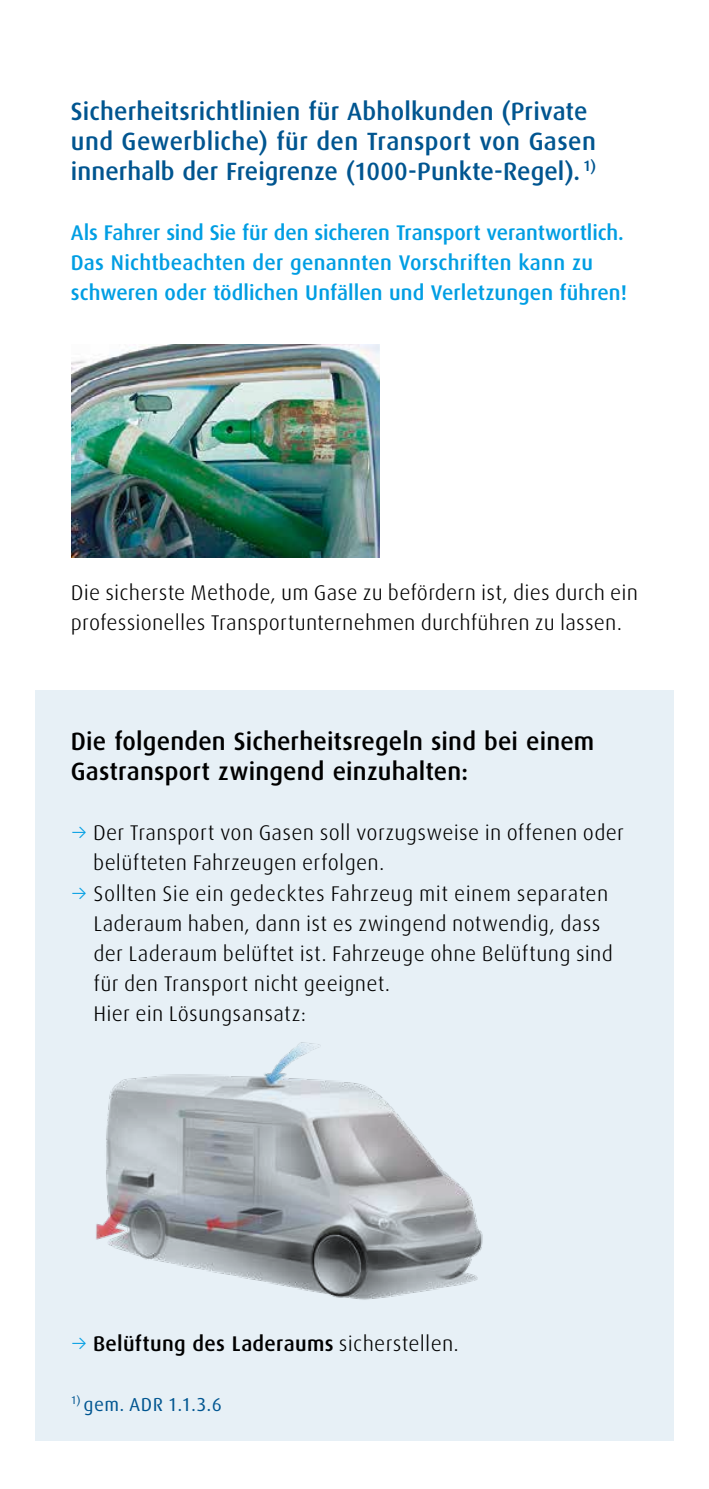
<style>
.page{position:relative;width:709px;height:1489px;background:#fff}
.page>*{position:absolute;margin:0;border:0;box-sizing:border-box;transform-origin:0 0}
.t1{font:500 25px/30px "Linde Dax Global";letter-spacing:.005em;color:#005590}
.t2{font:500 25px/30px "Linde Dax Global";letter-spacing:.005em;color:#000}
.t3{font:300 21.25px/30px "Linde Dax Global";letter-spacing:.01em;color:#000}
.t4{font:500 21.25px/30px "Linde Dax Global";letter-spacing:.005em;color:#009ee3}
.t5{font:500 21.25px "Linde Dax Global";letter-spacing:.015em;color:#000}
.t6{font:18.75px "Linde Dax Global";letter-spacing:.02em;color:#005590}
.s1{color:#009ee3}
.s2{font-weight:300;color:#009ee3}
.s3{font-weight:300}
</style>
<div class="page">
<div style="left:35px;top:690px;width:638px;height:750px;background:#e7f0f6"></div>
<img style="left:96px;top:1042px;width:387px;height:258px">
<img style="left:72px;top:344px;width:307px;height:213px">
<p class="t1" style="left:71px;top:96px;width:527px">Sicherheitsrichtlinien für Abholkunden (Private und Gewerbliche) für den Transport von Gasen innerhalb der Freigrenze (1000-Punkte-Regel). <sup>1)</sup></p>
<p class="t4" style="left:71px;top:218px;width:557px">Als Fahrer sind Sie für den sicheren Transport verantwortlich.<br>Das Nichtbeachten der genannten Vorschriften kann zu schweren oder tödlichen Unfällen und Verletzungen führen!</p>
<p class="t3" style="left:71px;top:578px;width:568px">Die sicherste Methode, um Gase zu befördern ist, dies durch ein professionelles Transportunternehmen durchführen zu lassen.</p>
<p class="t2" style="left:71px;top:726px;width:525px">Die folgenden Sicherheitsregeln sind bei einem<br>Gastransport zwingend einzuhalten:</p>
<p class="t3" style="left:93px;top:818px;width:532px;text-indent:-22px"><span class="s1">→</span> Der Transport von Gasen soll vorzugsweise in offenen oder belüfteten Fahrzeugen erfolgen.</p>
<p class="t3" style="left:93px;top:878px;width:521px;text-indent:-23px"><span class="s1">→</span> Sollten Sie ein gedecktes Fahrzeug mit einem separaten Laderaum haben, dann ist es zwingend notwendig, dass der Laderaum belüftet ist. Fahrzeuge ohne Belüftung sind für den Transport nicht geeignet.<br>Hier ein Lösungsansatz:</p>
<p class="t5" style="left:71px;top:1330px;width:389px"><span class="s2">→</span> Belüftung des Laderaums <span class="s3">sicherstellen.</span></p>
<p class="t6" style="left:71px;top:1393px;width:152px"><sup>1)</sup> gem. ADR 1.1.3.6</p>
</div>
